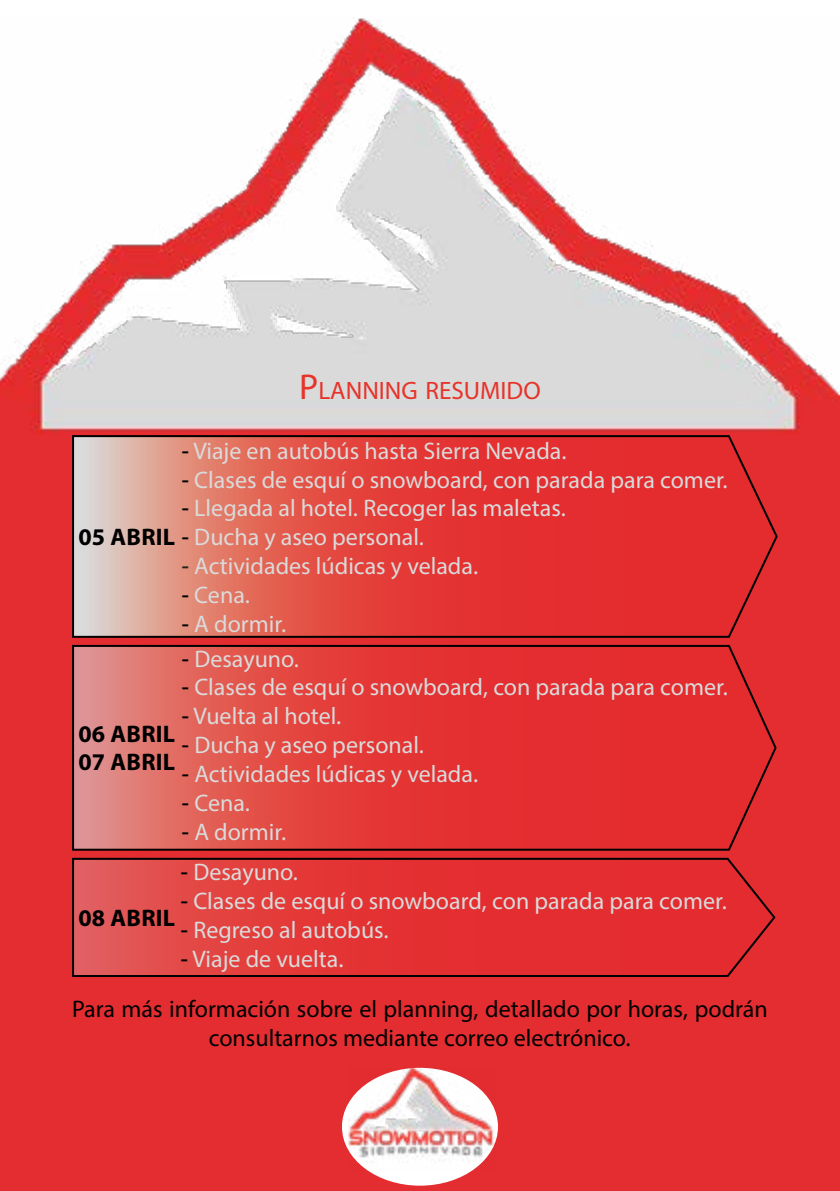
<style>
.page{position:relative;width:840px;height:1191px;background:#fff}
.page>*{position:absolute;margin:0;border:0;box-sizing:border-box;transform-origin:0 0}
.t1{font:25.2px "Myriad Pro";color:#e7332a}
.t2{font:24px "Myriad Hebrew";color:#dadada}
.t3{font:24px/50.4px "Myriad Hebrew";color:#000}
.t4{font:700 24px/28.8px "Myriad Hebrew";letter-spacing:.01em;color:#000}
.s1{font-size:36px}
.s2{color:#000}
.s3{color:#25221e}
.s4{font-weight:700;color:#000}
.s5{color:#dadada}
</style>
<div class="page">
<img style="left:0;top:18px;width:839px;height:1173px">
<div style="left:342px;top:1067px;width:155px;height:118px;background:#fff;border-radius:50%"></div>
<img style="left:348px;top:1067px;width:147px;height:103px">
<svg style="left:71px;top:434px;width:707px;height:205px;background:#dd4f4b"></svg>
<svg style="left:71px;top:857px;width:705px;height:121px;background:#db3536"></svg>
<svg style="left:71px;top:644px;width:706px;height:207px;background:#dd4140"></svg>
<p class="t1" style="left:299px;top:374px;width:243px"><span class="s1">P</span>LANNING RESUMIDO</p>
<p class="t2" style="left:181px;top:437px;width:387px"><span class="s2">-</span> Viaje en autobús hasta Sierra Nevada.</p>
<p class="t2" style="left:181px;top:466px;width:548px"><span class="s2">-</span> Clases de esquí o snowboard, con parada para comer.</p>
<p class="t2" style="left:181px;top:495px;width:386px"><span class="s2">-</span> Llegada al hotel. Recoger las maletas.</p>
<p class="t2" style="left:181px;top:553px;width:298px"><span class="s3">-</span> Actividades lúdicas y velada.</p>
<p class="t2" style="left:181px;top:581px;width:70px"><span class="s2">-</span> Cena.</p>
<p class="t2" style="left:181px;top:610px;width:107px"><span class="s2">-</span> A dormir.</p>
<p class="t2" style="left:78px;top:524px;width:347px"><span class="s4">05 ABRIL</span> <span class="s2">-</span> Ducha y aseo personal.</p>
<p class="t2" style="left:181px;top:645px;width:119px"><span class="s2">-</span> Desayuno.</p>
<p class="t2" style="left:181px;top:674px;width:548px"><span class="s2">-</span> Clases de esquí o snowboard, con parada para comer.</p>
<p class="t2" style="left:181px;top:703px;width:161px"><span class="s2">-</span> Vuelta al hotel.</p>
<p class="t2" style="left:181px;top:732px;width:244px"><span class="s2">-</span> Ducha y aseo personal.</p>
<p class="t2" style="left:181px;top:760px;width:298px"><span class="s2">-</span> Actividades lúdicas y velada.</p>
<p class="t2" style="left:181px;top:789px;width:70px"><span class="s2">-</span> Cena.</p>
<p class="t2" style="left:181px;top:818px;width:107px"><span class="s2">-</span> A dormir.</p>
<p class="t4" style="left:78px;top:720px;width:98px">06 ABRIL<br>07 ABRIL</p>
<p class="t2" style="left:180px;top:859px;width:119px"><span class="s2">-</span> Desayuno.</p>
<p class="t2" style="left:180px;top:887px;width:548px"><span class="s2">-</span> Clases de esquí o snowboard, con parada para comer.</p>
<p class="t2" style="left:180px;top:916px;width:210px"><span class="s2">-</span> Regreso al autobús.</p>
<p class="t3" style="left:72px;top:934px;width:697px;text-indent:108px">- <span class="s5">Viaje de vuelta.<br></span>Para más información sobre el planning, detallado por horas, podrán</p>
<p class="t3" style="left:209px;top:1014px;width:423px">consultarnos mediante correo electrónico.</p>
<p class="t4" style="left:78px;top:904px;width:98px">08 ABRIL</p>
</div>
